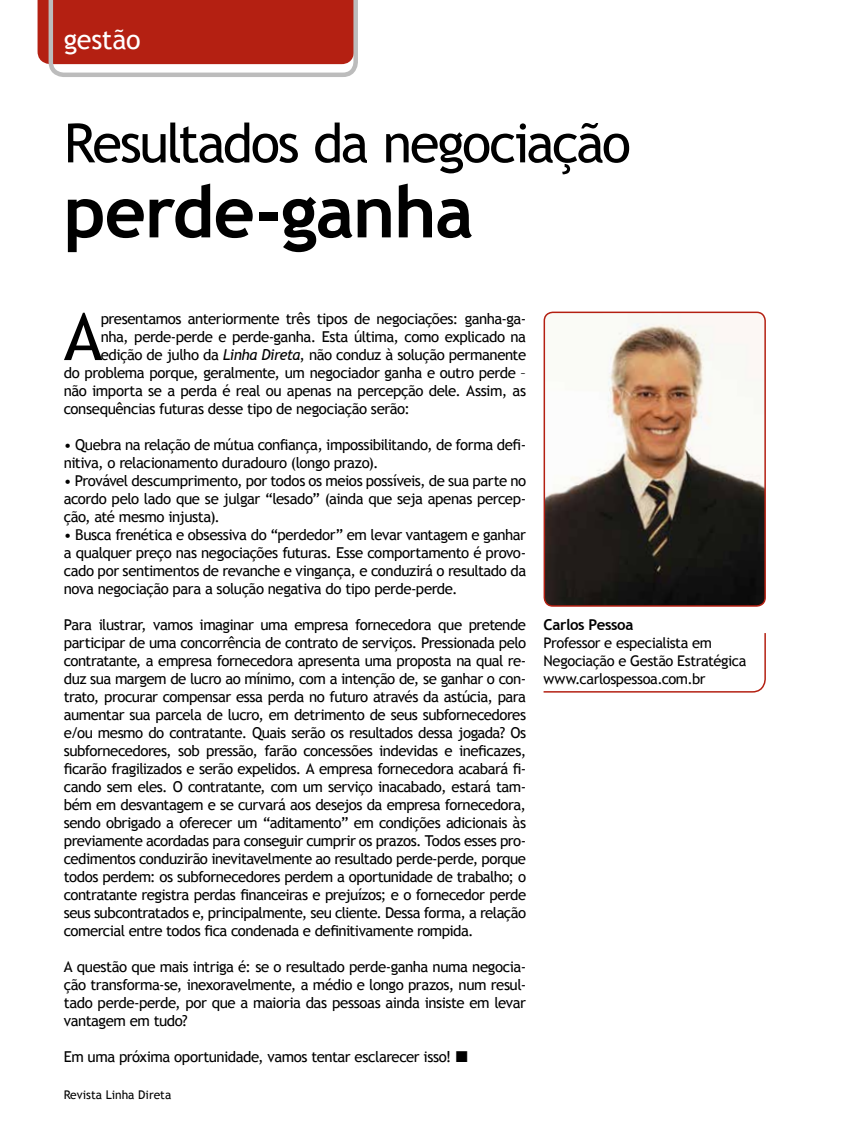
<style>
.page{position:relative;width:851px;height:1127px;background:#fff}
.page>*{position:absolute;margin:0;border:0;box-sizing:border-box;transform-origin:0 0}
.t1{font:700 72px "Trebuchet MS";letter-spacing:-.02em;color:#000}
.t2{font:65.25px "Trebuchet MS";color:#000}
.t3{font:54px "Trebuchet MS";letter-spacing:-.045em;color:#000}
.t4{font:27px "Trebuchet MS";letter-spacing:-.015em;color:#fff}
.t5{font:15px/18px "Trebuchet MS";letter-spacing:-.03em;color:#000;text-align:justify}
.t6{font:700 15px "Trebuchet MS";letter-spacing:-.025em;color:#000}
.t7{font:14.7px/18px "Trebuchet MS";letter-spacing:-.025em;color:#000}
.t8{font:12px "Trebuchet MS";color:#000}
.s1{font-style:italic}
</style>
<div class="page">
<svg style="left:38px;top:0;width:320px;height:77px;background:#bd453a"></svg>
<img style="left:546px;top:312px;width:219px;height:294px">
<div style="left:543px;top:312px;width:222px;height:295px;border:2px solid #b42012;border-radius:9px"></div>
<svg style="left:543px;top:633px;width:223px;height:60px"></svg>
<h3 class="t4" style="left:64px;top:23px;width:78px">gestão</h3>
<h3 class="t3" style="left:64px;top:111px;width:568px">Resultados da negociação</h3>
<h1 class="t1" style="left:64px;top:167px;width:411px">perde-ganha</h1>
<h2 class="t2" style="left:64px;top:298px;width:40px">A</h2>
<p class="t5" style="left:101px;top:310px;width:427px">presentamos anteriormente três tipos de negociações: ganha-ga-</p>
<p class="t5" style="left:101px;top:328px;width:427px">nha, perde-perde e perde-ganha. Esta última, como explicado na</p>
<p class="t5" style="left:101px;top:346px;width:427px">edição de julho da <span class="s1">Linha Direta</span>, não conduz à solução permanente</p>
<p class="t5" style="left:64px;top:364px;width:463px">do problema porque, geralmente, um negociador ganha e outro perde –</p>
<p class="t5" style="left:64px;top:382px;width:463px">não importa se a perda é real ou apenas na percepção dele. Assim, as</p>
<p class="t5" style="left:64px;top:400px;width:347px">consequências futuras desse tipo de negociação serão:</p>
<p class="t5" style="left:64px;top:436px;width:464px">• Quebra na relação de mútua confiança, impossibilitando, de forma defi&shy;nitiva, o relacionamento duradouro (longo prazo).</p>
<p class="t5" style="left:64px;top:472px;width:464px">• Provável descumprimento, por todos os meios possíveis, de sua parte no acordo pelo lado que se julgar “lesado” (ainda que seja apenas percep&shy;ção, até mesmo injusta).</p>
<p class="t5" style="left:64px;top:526px;width:464px">• Busca frenética e obsessiva do “perdedor” em levar vantagem e ganhar a qualquer preço nas negociações futuras. Esse comportamento é provo&shy;cado por sentimentos de revanche e vingança, e conduzirá o resultado da nova negociação para a solução negativa do tipo perde-perde.</p>
<p class="t5" style="left:64px;top:616px;width:464px">Para ilustrar, vamos imaginar uma empresa fornecedora que pretende participar de uma concorrência de contrato de serviços. Pressionada pelo contratante, a empresa fornecedora apresenta uma proposta na qual re&shy;duz sua margem de lucro ao mínimo, com a intenção de, se ganhar o con&shy;trato, procurar compensar essa perda no futuro através da astúcia, para aumentar sua parcela de lucro, em detrimento de seus subfornecedores e/ou mesmo do contratante. Quais serão os resultados dessa jogada? Os subfornecedores, sob pressão, farão concessões indevidas e ineficazes, ficarão fragilizados e serão expelidos. A empresa fornecedora acabará fi&shy;cando sem eles. O contratante, com um serviço inacabado, estará tam&shy;bém em desvantagem e se curvará aos desejos da empresa fornecedora, sendo obrigado a oferecer um “aditamento” em condições adicionais às previamente acordadas para conseguir cumprir os prazos. Todos esses pro&shy;cedimentos conduzirão inevitavelmente ao resultado perde-perde, porque todos perdem: os subfornecedores perdem a oportunidade de trabalho; o contratante registra perdas financeiras e prejuízos; e o fornecedor perde seus subcontratados e, principalmente, seu cliente. Dessa forma, a relação comercial entre todos fica condenada e definitivamente rompida.</p>
<p class="t5" style="left:64px;top:958px;width:464px">A questão que mais intriga é: se o resultado perde-ganha numa negocia&shy;ção transforma-se, inexoravelmente, a médio e longo prazos, num resul&shy;tado perde-perde, por que a maioria das pessoas ainda insiste em levar vantagem em tudo?</p>
<p class="t5" style="left:64px;top:1048px;width:389px">Em uma próxima oportunidade, vamos tentar esclarecer isso!</p>
<p class="t8" style="left:64px;top:1088px;width:109px">Revista Linha Direta</p>
<p class="t6" style="left:543px;top:615px;width:91px">Carlos Pessoa</p>
<p class="t7" style="left:543px;top:634px;width:204px">Professor e especialista em<br>Negociação e Gestão Estratégica www.carlospessoa.com.br</p>
</div>
